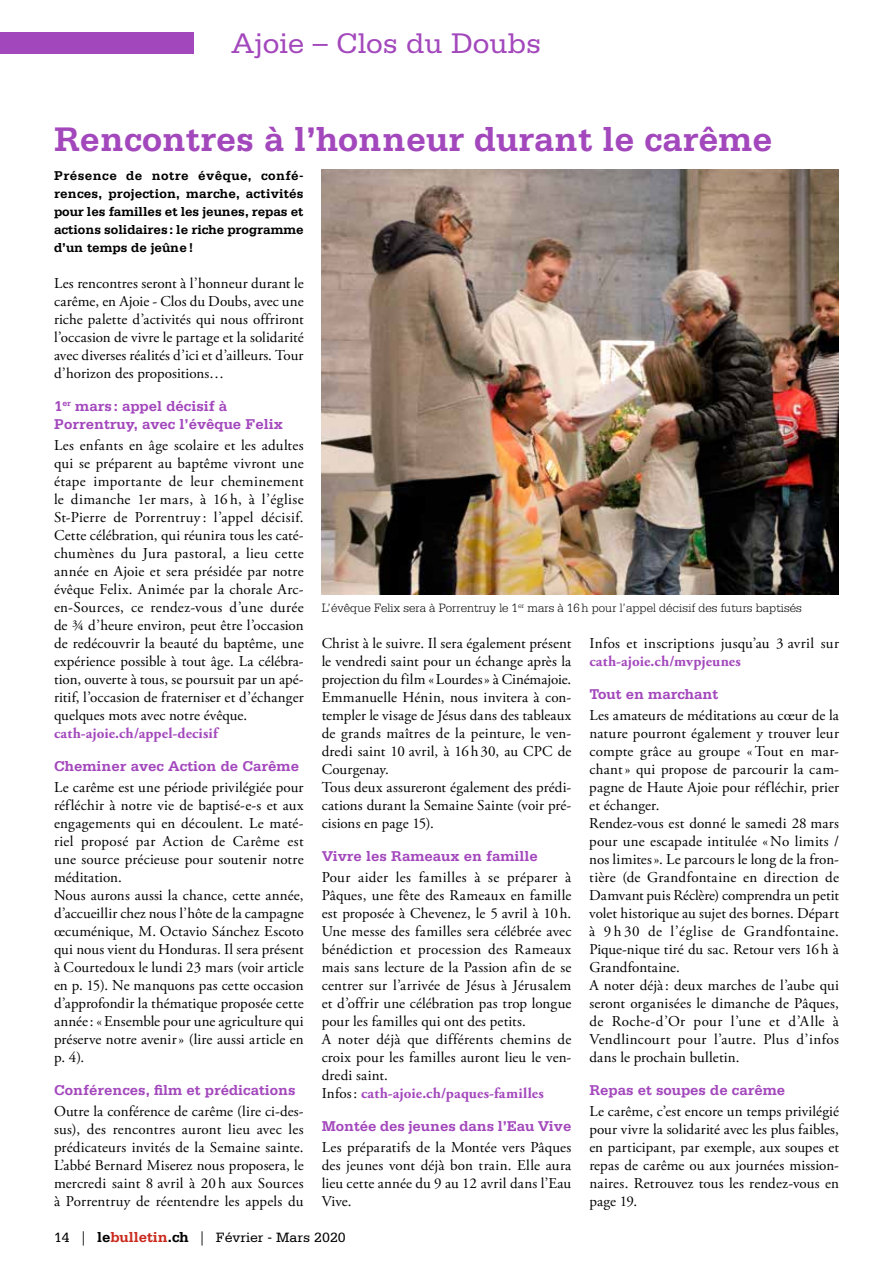
<style>
.page{position:relative;width:893px;height:1263px;background:#fff}
.page>*{position:absolute;margin:0;border:0;box-sizing:border-box;transform-origin:0 0}
.t1{font:700 36px "Serifa";color:#a348bc}
.t2{font:30px "Serifa";color:#a348bc}
.t3{font:15px/18px "Adobe Garamond Pro";letter-spacing:.01em;color:#000;text-align:justify}
.t4{font:700 15px/18px "Serifa";color:#a348bc}
.t5{font:700 15px "Adobe Garamond Pro";letter-spacing:.01em;color:#a348bc}
.t6{font:14.25px "Serifa";color:#000}
.t7{font:700 13.5px/18px "Serifa";color:#000;text-align:justify}
.t8{font:300 12.75px "Serifa";color:#000}
.s1{font-weight:700;color:#a348bc}
.s2{font-family:"Adobe Garamond Pro"}
.s3{font-weight:700;font-size:15px}
.s4{font-weight:700;font-size:15px;color:#ca291d}
</style>
<div class="page">
<div style="left:0;top:33px;width:193px;height:21px;background:#a348bc"></div>
<img style="left:322px;top:169px;width:517px;height:425px">
<h2 class="t2" style="left:231px;top:27px;width:312px">Ajoie – Clos du Doubs</h2>
<h1 class="t1" style="left:54px;top:118px;width:720px">Rencontres à l’honneur durant le carême</h1>
<p class="t7" style="left:54px;top:166px;width:251px">Présence de notre évêque, confé&shy;rences, projection, marche, activités pour les familles et les jeunes, repas et actions solidaires: le riche programme d’un temps de jeûne!</p>
<p class="t3" style="left:54px;top:275px;width:251px">Les rencontres seront à l’honneur durant le carême, en Ajoie - Clos du Doubs, avec une riche palette d’activités qui nous offriront l’occasion de vivre le partage et la solidarité avec diverses réalités d’ici et d’ailleurs. Tour d’horizon des propositions…</p>
<p class="t4" style="left:54px;top:397px;width:230px">1<sup>er</sup> mars : appel décisif à<br>Porrentruy, avec l’évêque Felix</p>
<p class="t3" style="left:54px;top:437px;width:251px">Les enfants en âge scolaire et les adultes qui se préparent au baptême vivront une étape importante de leur cheminement le dimanche 1er mars, à 16 h, à l’église St-Pierre de Porrentruy : l’appel décisif.<br>Cette célébration, qui réunira tous les caté&shy;chumènes du Jura pastoral, a lieu cette année en Ajoie et sera présidée par notre évêque Felix. Animée par la chorale Arc&shy;en-Sources, ce rendez-vous d’une durée de ¾ d’heure environ, peut être l’occasion de redécouvrir la beauté du baptême, une expérience possible à tout âge. La célébra&shy;tion, ouverte à tous, se poursuit par un apé&shy;ritif, l’occasion de fraterniser et d’échanger quelques mots avec notre évêque.</p>
<p class="t5" style="left:54px;top:725px;width:165px">cath-ajoie.ch/appel-decisif</p>
<p class="t4" style="left:54px;top:757px;width:247px">Cheminer avec Action de Carême</p>
<p class="t3" style="left:54px;top:779px;width:251px;text-align:left">Le carême est une période privilégiée pour réfléchir à notre vie de baptisé-e-s et aux engagements qui en découlent. Le maté&shy;riel proposé par Action de Carême est une source précieuse pour soutenir notre méditation.<br>Nous aurons aussi la chance, cette année, d’accueillir chez nous l’hôte de la campagne œcuménique, M. Octavio Sánchez Escoto qui nous vient du Honduras. Il sera présent à Courtedoux le lundi 23 mars (voir article en p. 15). Ne manquons pas cette occasion d’approfondir la thématique proposée cette année: «Ensemble pour une agriculture qui préserve notre avenir» (lire aussi article en p. 4).</p>
<p class="t4" style="left:54px;top:1081px;width:243px">Conférences, film et prédications</p>
<p class="t3" style="left:54px;top:1103px;width:251px">Outre la conférence de carême (lire ci-des&shy;sus), des rencontres auront lieu avec les prédicateurs invités de la Semaine sainte.<br>L’abbé Bernard Miserez nous proposera, le mercredi saint 8 avril à 20 h aux Sources à Porrentruy de réentendre les appels du</p>
<p class="t8" style="left:322px;top:601px;width:482px">L’évêque Felix sera à Porrentruy le 1<sup>er</sup> mars à 16h pour l’appel décisif des futurs baptisés</p>
<p class="t3" style="left:322px;top:635px;width:251px;text-align:left">Christ à le suivre. Il sera également présent le vendredi saint pour un échange après la projection du film «Lourdes» à Cinémajoie.<br>Emmanuelle Hénin, nous invitera à con&shy;templer le visage de Jésus dans des tableaux de grands maîtres de la peinture, le ven&shy;dredi saint 10 avril, à 16h30, au CPC de Courgenay.<br>Tous deux assureront également des prédi&shy;cations durant la Semaine Sainte (voir pré&shy;cisions en page 15).</p>
<p class="t4" style="left:322px;top:847px;width:218px">Vivre les Rameaux en famille</p>
<p class="t3" style="left:322px;top:869px;width:251px;text-align:left">Pour aider les familles à se préparer à Pâques, une fête des Rameaux en famille est proposée à Chevenez, le 5 avril à 10h.<br>Une messe des familles sera célébrée avec bénédiction et procession des Rameaux mais sans lecture de la Passion afin de se centrer sur l’arrivée de Jésus à Jérusalem et d’offrir une célébration pas trop longue pour les familles qui ont des petits.<br>A noter déjà que différents chemins de croix pour les familles auront lieu le ven&shy;dredi saint.<br>Infos: <span class="s1">cath-ajoie.ch/paques-familles</span></p>
<p class="t4" style="left:322px;top:1117px;width:251px">Montée des jeunes dans l’Eau Vive</p>
<p class="t3" style="left:322px;top:1139px;width:251px">Les préparatifs de la Montée vers Pâques des jeunes vont déjà bon train. Elle aura lieu cette année du 9 au 12 avril dans l’Eau Vive.</p>
<p class="t3" style="left:589px;top:635px;width:251px">Infos et inscriptions jusqu’au 3 avril sur</p>
<p class="t5" style="left:589px;top:653px;width:153px">cath-ajoie.ch/mvpjeunes</p>
<p class="t4" style="left:589px;top:685px;width:130px">Tout en marchant</p>
<p class="t3" style="left:589px;top:707px;width:251px;text-align:left">Les amateurs de méditations au cœur de la nature pourront également y trouver leur compte grâce au groupe «Tout en mar&shy;chant» qui propose de parcourir la cam&shy;pagne de Haute Ajoie pour réfléchir, prier et échanger.<br>Rendez-vous est donné le samedi 28 mars pour une escapade intitulée «No limits / nos limites». Le parcours le long de la fron&shy;tière (de Grandfontaine en direction de Damvant puis Réclère) comprendra un petit volet historique au sujet des bornes. Départ à 9 h 30 de l’église de Grandfontaine.<br>Pique-nique tiré du sac. Retour vers 16h à Grandfontaine.<br>A noter déjà : deux marches de l’aube qui seront organisées le dimanche de Pâques, de Roche-d’Or pour l’une et d’Alle à Vendlincourt pour l’autre. Plus d’infos dans le prochain bulletin.</p>
<p class="t4" style="left:589px;top:1081px;width:197px">Repas et soupes de carême</p>
<p class="t3" style="left:589px;top:1103px;width:251px">Le carême, c’est encore un temps privilégié pour vivre la solidarité avec les plus faibles, en participant, par exemple, aux soupes et repas de carême ou aux journées mission&shy;naires. Retrouvez tous les rendez-vous en page 19.</p>
<p class="t6" style="left:54px;top:1230px;width:293px">14 <span class="s2">|</span> <span class="s3">le</span><span class="s4">bulletin</span><span class="s3">.ch</span> <span class="s2">|</span> Février - Mars 2020</p>
</div>
